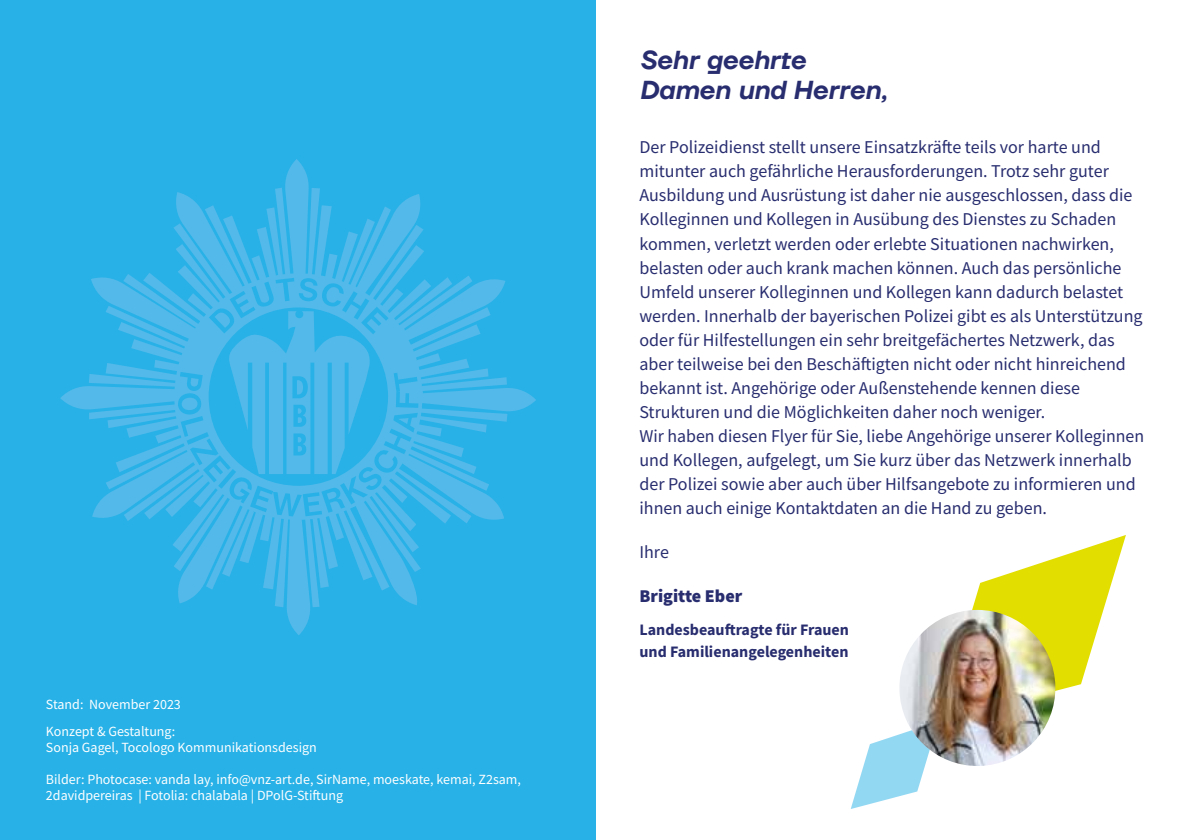
<style>
.page{position:relative;width:1191px;height:840px;background:#fff}
.page>*{position:absolute;margin:0;border:0;box-sizing:border-box;transform-origin:0 0}
.t1{font:italic 600 26px/30px "TT Firs Neue";color:#282d6f}
.t2{font:18px/24px "Source Sans Pro";color:#282d6f}
.t3{font:900 18px "Source Sans Pro";color:#282d6f}
.t4{font:700 16px/22px "Source Sans Pro";color:#282d6f}
.t5{font:14px/27.4px "Source Sans Pro";color:#fff}
</style>
<div class="page">
<svg style="left:851px;top:535px;width:275px;height:273px"></svg>
<div style="left:0;top:0;width:595px;height:839px;background:#27b1e7"></div>
<svg style="left:60px;top:159px;width:476px;height:476px"></svg>
<img style="left:898px;top:609px;width:158px;height:157px">
<p class="t5" style="left:46px;top:689px;width:136px">Stand: November 2023<br>Konzept &amp; Gestaltung:</p>
<p class="t5" style="left:46px;top:733px;width:272px">Sonja Gagel, Tocologo Kommunikationsdesign</p>
<p class="t5" style="left:46px;top:770px;width:476px;line-height:16px">Bilder: Photocase: vanda lay, info@vnz-art.de, SirName, moeskate, kemai, Z2sam,<br>2davidpereiras | Fotolia: chalabala | DPolG-Stiftung</p>
<h1 class="t1" style="left:639px;top:45px;width:249px">Sehr geehrte<br>Damen und Herren,</h1>
<p class="t2" style="left:639px;top:135px;width:506px">Der Polizeidienst stellt unsere Einsatzkräfte teils vor harte und mitunter auch gefährliche Herausforderungen. Trotz sehr guter Ausbildung und Ausrüstung ist daher nie ausgeschlossen, dass die Kolleginnen und Kollegen in Ausübung des Dienstes zu Schaden kommen, verletzt werden oder erlebte Situationen nachwirken, belasten oder auch krank machen können. Auch das persönliche Umfeld unserer Kolleginnen und Kollegen kann dadurch belastet werden. Innerhalb der bayerischen Polizei gibt es als Unterstützung oder für Hilfestellungen ein sehr breitgefächertes Netzwerk, das aber teilweise bei den Beschäftigten nicht oder nicht hinreichend bekannt ist. Angehörige oder Außenstehende kennen diese Strukturen und die Möglichkeiten daher noch weniger.<br>Wir haben diesen Flyer für Sie, liebe Angehörige unserer Kolleginnen und Kollegen, aufgelegt, um Sie kurz über das Netzwerk innerhalb der Polizei sowie aber auch über Hilfsangebote zu informieren und ihnen auch einige Kontaktdaten an die Hand zu geben.</p>
<p class="t2" style="left:639px;top:539px;width:31px">Ihre</p>
<p class="t3" style="left:639px;top:583px;width:104px">Brigitte Eber</p>
<p class="t4" style="left:639px;top:618px;width:211px">Landesbeauftragte für Frauen und Familienangelegenheiten</p>
</div>
